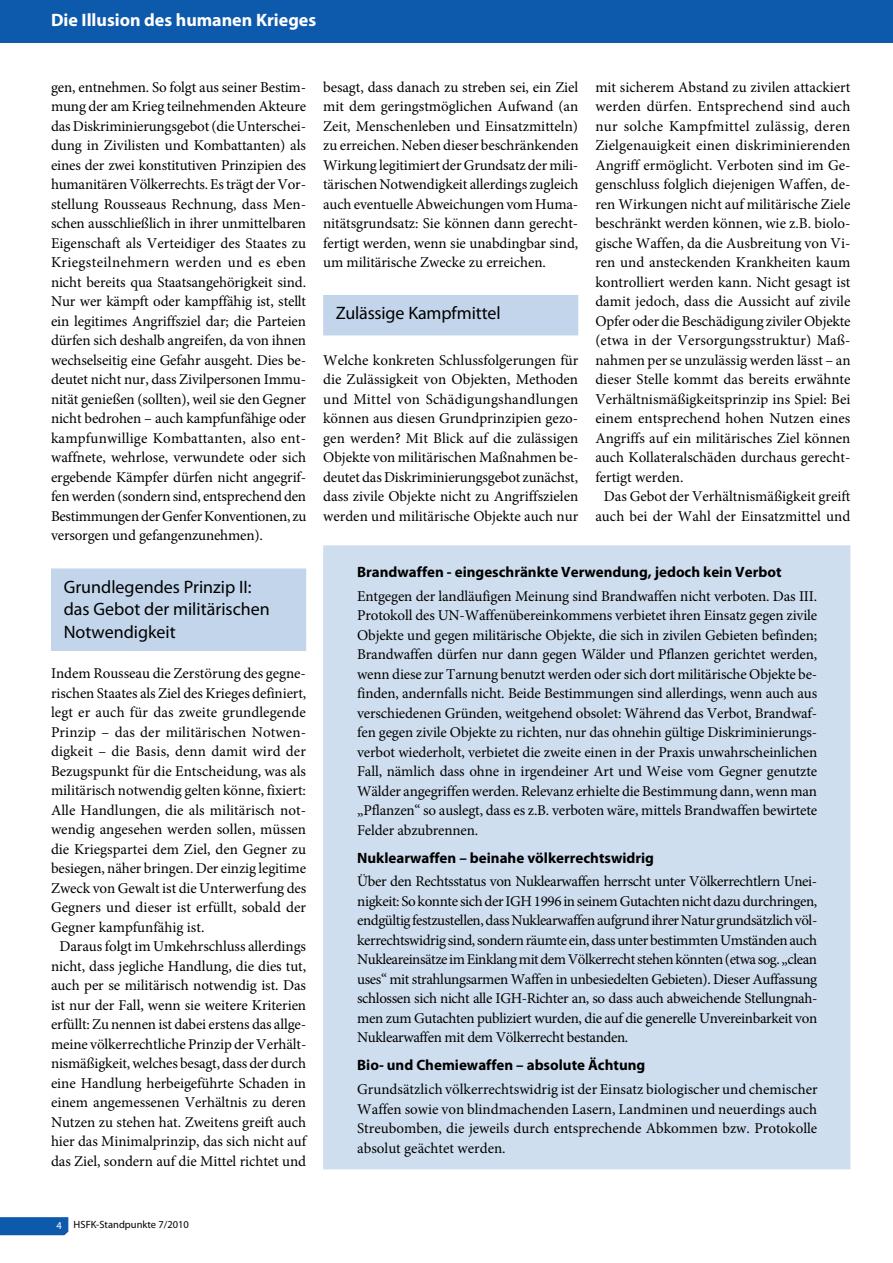
<style>
.page{position:relative;width:893px;height:1263px;background:#fff}
.page>*{position:absolute;margin:0;border:0;box-sizing:border-box;transform-origin:0 0}
.t1{font:18px/22.5px "Myriad Pro";color:#000}
.t2{font:700 18px "Myriad Pro";color:#fff}
.t3{font:15px/19.5px "Minion Pro";color:#000;text-align:justify}
.t4{font:700 15px "Myriad Pro";color:#000}
.t5{font:15px "Minion Pro";letter-spacing:.025em;color:#000}
.t6{font:10.5px "Myriad Pro";color:#000}
.s1{color:#fff}
</style>
<div class="page">
<svg style="left:0;top:1217px;width:69px;height:19px"></svg>
<div style="left:0;top:0;width:893px;height:43px;background:#0d59ab"></div>
<div style="left:51px;top:568px;width:255px;height:83px;background:#c2d5ea"></div>
<div style="left:323px;top:295px;width:255px;height:40px;background:#c2d5ea"></div>
<div style="left:323px;top:545px;width:527px;height:624px;background:#cfdeee"></div>
<p class="t2" style="left:51px;top:8px;width:267px">Die Illusion des humanen Krieges</p>
<p class="t3" style="left:51px;top:77px;width:257px">gen, entnehmen. So folgt aus seiner Bestim&shy;mung der am Krieg teilnehmenden Akteure das Diskriminierungsgebot (die Unterschei&shy;dung in Zivilisten und Kombattanten) als eines der zwei konstitutiven Prinzipien des humanitären Völkerrechts. Es trägt der Vor&shy;stellung Rousseaus Rechnung, dass Men&shy;schen ausschließlich in ihrer unmittelbaren Eigenschaft als Verteidiger des Staates zu Kriegsteilnehmern werden und es eben nicht bereits qua Staatsangehörigkeit sind.<br>Nur wer kämpft oder kampffähig ist, stellt ein legitimes Angriffsziel dar; die Parteien dürfen sich deshalb angreifen, da von ihnen wechselseitig eine Gefahr ausgeht. Dies be&shy;deutet nicht nur, dass Zivilpersonen Immu&shy;nität genießen (sollten), weil sie den Gegner nicht bedrohen – auch kampfunfähige oder kampfunwillige Kombattanten, also ent&shy;waffnete, wehrlose, verwundete oder sich ergebende Kämpfer dürfen nicht angegrif&shy;fen werden (sondern sind, entsprechend den Bestimmungen der Genfer Konventionen, zu versorgen und gefangenzunehmen).</p>
<p class="t1" style="left:64px;top:575px;width:207px">Grundlegendes Prinzip II: das Gebot der militärischen<br>Notwendigkeit</p>
<p class="t3" style="left:51px;top:664px;width:256px">Indem Rousseau die Zerstörung des gegne-</p>
<p class="t3" style="left:51px;top:683px;width:257px">rischen Staates als Ziel des Krieges definiert,</p>
<p class="t3" style="left:51px;top:703px;width:256px">legt er auch für das zweite grundlegende</p>
<p class="t3" style="left:51px;top:722px;width:257px">Prinzip – das der militärischen Notwen-</p>
<p class="t3" style="left:51px;top:742px;width:256px">digkeit – die Basis, denn damit wird der</p>
<p class="t3" style="left:51px;top:761px;width:257px">Bezugspunkt für die Entscheidung, was als</p>
<p class="t3" style="left:51px;top:781px;width:257px">militärisch notwendig gelten könne, fixiert:</p>
<p class="t3" style="left:51px;top:800px;width:256px">Alle Handlungen, die als militärisch not-</p>
<p class="t3" style="left:51px;top:820px;width:257px">wendig angesehen werden sollen, müssen</p>
<p class="t3" style="left:51px;top:839px;width:257px">die Kriegspartei dem Ziel, den Gegner zu</p>
<p class="t3" style="left:51px;top:859px;width:257px">besiegen, näher bringen. Der einzig legitime</p>
<p class="t3" style="left:51px;top:878px;width:257px">Zweck von Gewalt ist die Unterwerfung des</p>
<p class="t3" style="left:51px;top:898px;width:257px">Gegners und dieser ist erfüllt, sobald der</p>
<p class="t3" style="left:51px;top:917px;width:155px">Gegner kampfunfähig ist.</p>
<p class="t3" style="left:60px;top:937px;width:248px">Daraus folgt im Umkehrschluss allerdings</p>
<p class="t3" style="left:51px;top:956px;width:257px">nicht, dass jegliche Handlung, die dies tut,</p>
<p class="t3" style="left:51px;top:976px;width:257px">auch per se militärisch notwendig ist. Das</p>
<p class="t3" style="left:51px;top:995px;width:257px">ist nur der Fall, wenn sie weitere Kriterien</p>
<p class="t3" style="left:51px;top:1015px;width:257px">erfüllt: Zu nennen ist dabei erstens das allge-</p>
<p class="t3" style="left:51px;top:1034px;width:257px">meine völkerrechtliche Prinzip der Verhält-</p>
<p class="t3" style="left:51px;top:1054px;width:256px">nismäßigkeit, welches besagt, dass der durch</p>
<p class="t3" style="left:51px;top:1073px;width:257px">eine Handlung herbeigeführte Schaden in</p>
<p class="t3" style="left:51px;top:1093px;width:256px">einem angemessenen Verhältnis zu deren</p>
<p class="t3" style="left:51px;top:1112px;width:257px">Nutzen zu stehen hat. Zweitens greift auch</p>
<p class="t3" style="left:51px;top:1132px;width:257px">hier das Minimalprinzip, das sich nicht auf</p>
<p class="t3" style="left:51px;top:1151px;width:257px">das Ziel, sondern auf die Mittel richtet und</p>
<p class="t3" style="left:323px;top:77px;width:257px">besagt, dass danach zu streben sei, ein Ziel mit dem geringstmöglichen Aufwand (an Zeit, Menschenleben und Einsatzmitteln) zu erreichen. Neben dieser beschränkenden Wirkung legitimiert der Grundsatz der mili&shy;tärischen Notwendigkeit allerdings zugleich auch eventuelle Abweichungen vom Huma&shy;nitätsgrundsatz: Sie können dann gerecht&shy;fertigt werden, wenn sie unabdingbar sind, um militärische Zwecke zu erreichen.</p>
<p class="t1" style="left:336px;top:302px;width:166px">Zulässige Kampfmittel</p>
<p class="t3" style="left:323px;top:350px;width:257px">Welche konkreten Schlussfolgerungen für die Zulässigkeit von Objekten, Methoden und Mittel von Schädigungshandlungen können aus diesen Grundprinzipien gezo&shy;gen werden? Mit Blick auf die zulässigen Objekte von militärischen Maßnahmen be&shy;deutet das Diskriminierungsgebot zunächst, dass zivile Objekte nicht zu Angriffszielen werden und militärische Objekte auch nur</p>
<p class="t3" style="left:595px;top:77px;width:257px">mit sicherem Abstand zu zivilen attackiert</p>
<p class="t3" style="left:595px;top:97px;width:257px">werden dürfen. Entsprechend sind auch</p>
<p class="t5" style="left:595px;top:116px;width:257px">nur solche Kampfmittel zulässig, deren</p>
<p class="t3" style="left:595px;top:136px;width:257px">Zielgenauigkeit einen diskriminierenden</p>
<p class="t3" style="left:595px;top:155px;width:257px">Angriff ermöglicht. Verboten sind im Ge-</p>
<p class="t3" style="left:595px;top:175px;width:257px">genschluss folglich diejenigen Waffen, de-</p>
<p class="t3" style="left:595px;top:194px;width:257px">ren Wirkungen nicht auf militärische Ziele</p>
<p class="t3" style="left:595px;top:214px;width:257px">beschränkt werden können, wie z.B. biolo-</p>
<p class="t3" style="left:595px;top:233px;width:257px">gische Waffen, da die Ausbreitung von Vi-</p>
<p class="t3" style="left:595px;top:253px;width:257px">ren und ansteckenden Krankheiten kaum</p>
<p class="t3" style="left:595px;top:272px;width:257px">kontrolliert werden kann. Nicht gesagt ist</p>
<p class="t3" style="left:595px;top:292px;width:257px">damit jedoch, dass die Aussicht auf zivile</p>
<p class="t3" style="left:595px;top:311px;width:257px">Opfer oder die Beschädigung ziviler Objekte</p>
<p class="t3" style="left:595px;top:331px;width:257px">(etwa in der Versorgungsstruktur) Maß-</p>
<p class="t3" style="left:595px;top:350px;width:257px">nahmen per se unzulässig werden lässt – an</p>
<p class="t3" style="left:595px;top:370px;width:257px">dieser Stelle kommt das bereits erwähnte</p>
<p class="t3" style="left:595px;top:389px;width:257px">Verhältnismäßigkeitsprinzip ins Spiel: Bei</p>
<p class="t3" style="left:595px;top:409px;width:257px">einem entsprechend hohen Nutzen eines</p>
<p class="t3" style="left:595px;top:428px;width:257px">Angriffs auf ein militärisches Ziel können</p>
<p class="t3" style="left:595px;top:448px;width:257px">auch Kollateralschäden durchaus gerecht-</p>
<p class="t3" style="left:595px;top:467px;width:90px">fertigt werden.</p>
<p class="t3" style="left:604px;top:487px;width:248px">Das Gebot der Verhältnismäßigkeit greift</p>
<p class="t3" style="left:595px;top:506px;width:257px">auch bei der Wahl der Einsatzmittel und</p>
<p class="t4" style="left:357px;top:562px;width:426px">Brandwaffen - eingeschränkte Verwendung, jedoch kein Verbot</p>
<p class="t3" style="left:357px;top:586px;width:462px">Entgegen der landläufigen Meinung sind Brandwaffen nicht verboten. Das III.<br>Protokoll des UN-Waffenübereinkommens verbietet ihren Einsatz gegen zivile Objekte und gegen militärische Objekte, die sich in zivilen Gebieten befinden; Brandwaffen dürfen nur dann gegen Wälder und Pflanzen gerichtet werden, wenn diese zur Tarnung benutzt werden oder sich dort militärische Objekte be&shy;finden, andernfalls nicht. Beide Bestimmungen sind allerdings, wenn auch aus verschiedenen Gründen, weitgehend obsolet: Während das Verbot, Brandwaf&shy;fen gegen zivile Objekte zu richten, nur das ohnehin gültige Diskriminierungs&shy;verbot wiederholt, verbietet die zweite einen in der Praxis unwahrscheinlichen Fall, nämlich dass ohne in irgendeiner Art und Weise vom Gegner genutzte Wälder angegriffen werden. Relevanz erhielte die Bestimmung dann, wenn man „Pflanzen“ so auslegt, dass es z.B. verboten wäre, mittels Brandwaffen bewirtete Felder abzubrennen.</p>
<p class="t4" style="left:357px;top:848px;width:298px">Nuklearwaffen – beinahe völkerrechtswidrig</p>
<p class="t3" style="left:357px;top:872px;width:462px">Über den Rechtsstatus von Nuklearwaffen herrscht unter Völkerrechtlern Unei&shy;nigkeit: So konnte sich der IGH 1996 in seinem Gutachten nicht dazu durchringen, endgültig festzustellen, dass Nuklearwaffen aufgrund ihrer Natur grundsätzlich völ&shy;kerrechtswidrig sind, sondern räumte ein, dass unter bestimmten Umständen auch Nukleareinsätze im Einklang mit dem Völkerrecht stehen könnten (etwa sog. „clean uses“ mit strahlungsarmen Waffen in unbesiedelten Gebieten). Dieser Auffassung schlossen sich nicht alle IGH-Richter an, so dass auch abweichende Stellungnah&shy;men zum Gutachten publiziert wurden, die auf die generelle Unvereinbarkeit von Nuklearwaffen mit dem Völkerrecht bestanden.</p>
<p class="t4" style="left:357px;top:1055px;width:290px">Bio- und Chemiewaffen – absolute Ächtung</p>
<p class="t3" style="left:357px;top:1080px;width:462px">Grundsätzlich völkerrechtswidrig ist der Einsatz biologischer und chemischer Waffen sowie von blindmachenden Lasern, Landminen und neuerdings auch Streubomben, die jeweils durch entsprechende Abkommen bzw. Protokolle absolut geächtet werden.</p>
<p class="t6" style="left:56px;top:1218px;width:134px"><span class="s1">4</span> HSFK-Standpunkte 7/2010</p>
</div>
